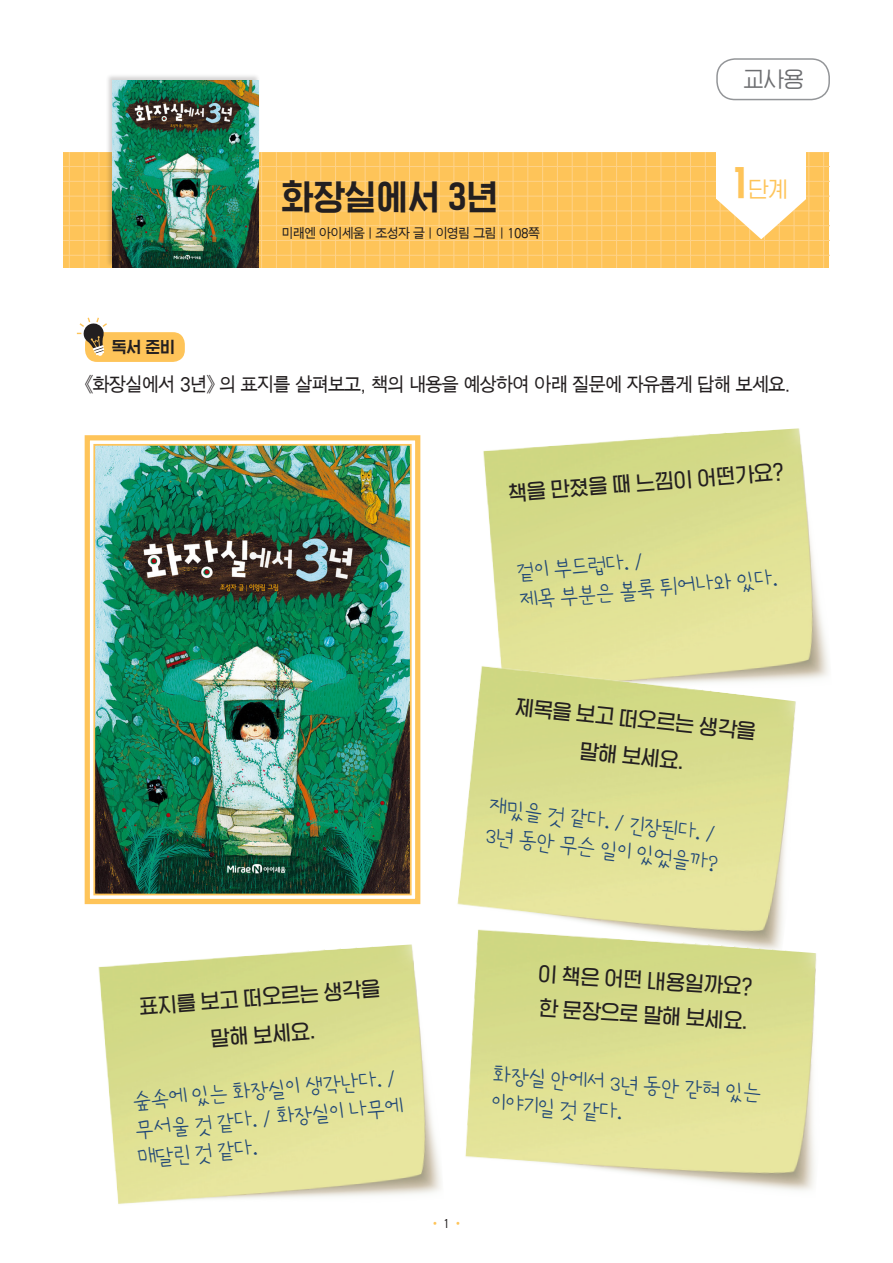
<style>
.page{position:relative;width:893px;height:1263px;background:#fff}
.page>*{position:absolute;margin:0;border:0;box-sizing:border-box;transform-origin:0 0}
.본문_파란상자{font:36px "HGG Gothicssi P80 g";color:#231f20}
.정답{font:24px "Miraen Kkakdugi Note";color:#214877}
.t1{font:22.35px "HGG Gothicssi P40 g";color:#fec459}
.t2{font:22.35px "HGG Gothicssi P40 g";color:#6c6d70}
.문제-소{font:21px "HGG Gothicssi P60 g";color:#231f20}
.본문_파란상자-2{font:19.5px "SMJ Gothic 10 Pro";letter-spacing:-.1em;color:#231f20;scale:.93 1}
.t3{font:16.5px "HGG Gothicssi P80 g";color:#231f20}
.본문_파란상자-3{font:13.5px "SMJ Gothic 10 Pro";letter-spacing:-.1em;color:#231f20;scale:.93 1}
.본문_파란상자-4{font:12px "SMJ Gothic 10 Pro";color:#fec459;scale:.93 1}
.s1{font-family:"HGG Gothicssi P80 g";font-size:40.95px}
.s2{color:#231f20}
</style>
<div class="page">
<div style="left:85px;top:332px;width:100px;height:30px;background:#fec459;border-radius:12px"></div>
<svg style="left:77px;top:318px;width:30px;height:38px"></svg>
<div style="left:64px;top:152px;width:765px;height:115px;background:#fec459"></div>
<hr style="left:276px;top:152px;width:1px;height:115px;background:#fed389">
<hr style="left:734px;top:152px;width:1px;height:115px;background:#fed389">
<hr style="left:616px;top:152px;width:1px;height:115px;background:#fed389">
<hr style="left:394px;top:152px;width:1px;height:115px;background:#fed389">
<hr style="left:99px;top:152px;width:1px;height:115px;background:#fed389">
<hr style="left:557px;top:152px;width:1px;height:115px;background:#fed389">
<hr style="left:335px;top:152px;width:1px;height:115px;background:#fed389">
<hr style="left:794px;top:152px;width:1px;height:115px;background:#fed389">
<hr style="left:675px;top:152px;width:1px;height:115px;background:#fed389">
<hr style="left:453px;top:152px;width:1px;height:115px;background:#fed389">
<hr style="left:69px;top:152px;width:1px;height:115px;background:#fed389">
<hr style="left:527px;top:152px;width:1px;height:115px;background:#fed389">
<hr style="left:306px;top:152px;width:1px;height:115px;background:#fed389">
<hr style="left:764px;top:152px;width:1px;height:115px;background:#fed389">
<hr style="left:646px;top:152px;width:1px;height:115px;background:#fed389">
<hr style="left:424px;top:152px;width:1px;height:115px;background:#fed389">
<hr style="left:587px;top:152px;width:1px;height:115px;background:#fed389">
<hr style="left:365px;top:152px;width:1px;height:115px;background:#fed389">
<hr style="left:823px;top:152px;width:1px;height:115px;background:#fed389">
<hr style="left:705px;top:152px;width:1px;height:115px;background:#fed389">
<hr style="left:483px;top:152px;width:1px;height:115px;background:#fed389">
<hr style="left:513px;top:152px;width:1px;height:115px;background:#fed389">
<hr style="left:291px;top:152px;width:1px;height:115px;background:#fed389">
<hr style="left:749px;top:152px;width:1px;height:115px;background:#fed389">
<hr style="left:631px;top:152px;width:1px;height:115px;background:#fed389">
<hr style="left:409px;top:152px;width:1px;height:115px;background:#fed389">
<hr style="left:572px;top:152px;width:1px;height:115px;background:#fed389">
<hr style="left:350px;top:152px;width:1px;height:115px;background:#fed389">
<hr style="left:808px;top:152px;width:1px;height:115px;background:#fed389">
<hr style="left:690px;top:152px;width:1px;height:115px;background:#fed389">
<hr style="left:468px;top:152px;width:1px;height:115px;background:#fed389">
<hr style="left:84px;top:152px;width:1px;height:115px;background:#fed389">
<hr style="left:542px;top:152px;width:1px;height:115px;background:#fed389">
<hr style="left:320px;top:152px;width:1px;height:115px;background:#fed389">
<hr style="left:779px;top:152px;width:1px;height:115px;background:#fed389">
<hr style="left:661px;top:152px;width:1px;height:115px;background:#fed389">
<hr style="left:439px;top:152px;width:1px;height:115px;background:#fed389">
<hr style="left:601px;top:152px;width:1px;height:115px;background:#fed389">
<hr style="left:380px;top:152px;width:1px;height:115px;background:#fed389">
<hr style="left:261px;top:152px;width:1px;height:115px;background:#fed389">
<hr style="left:720px;top:152px;width:1px;height:115px;background:#fed389">
<hr style="left:498px;top:152px;width:1px;height:115px;background:#fed389">
<hr style="left:64px;top:166px;width:765px;height:1px;background:#fed389">
<hr style="left:64px;top:225px;width:765px;height:1px;background:#fed389">
<hr style="left:64px;top:196px;width:765px;height:1px;background:#fed389">
<hr style="left:64px;top:255px;width:765px;height:1px;background:#fed389">
<hr style="left:64px;top:181px;width:765px;height:1px;background:#fed389">
<hr style="left:64px;top:240px;width:765px;height:1px;background:#fed389">
<hr style="left:64px;top:211px;width:765px;height:1px;background:#fed389">
<hr style="left:64px;top:152px;width:765px;height:1px;background:#fed389">
<div style="left:106px;top:73px;width:154px;height:195px;background:#231f20;opacity:.2"></div>
<img style="left:112px;top:80px;width:147px;height:187px">
<svg style="left:716px;top:199px;width:90px;height:40px"></svg>
<div style="left:716px;top:135px;width:90px;height:64px;background:#fff"></div>
<svg style="left:84px;top:435px;width:337px;height:470px"></svg>
<img style="left:93px;top:443px;width:319px;height:453px">
<img style="left:483px;top:428px;width:346px;height:251px">
<img style="left:457px;top:662px;width:355px;height:264px">
<img style="left:465px;top:926px;width:352px;height:265px">
<img style="left:98px;top:944px;width:343px;height:260px">
<div style="left:716px;top:58px;width:114px;height:42px;border:2px solid #939598;border-radius:18px"></div>
<p class="t3" style="left:112px;top:338px;width:65px">독서 준비</p>
<p class="본문_파란상자" style="left:281px;top:178px;width:219px">화장실에서 3년</p>
<p class="본문_파란상자-3" style="left:281px;top:226px;width:280px">미래엔 아이세움 | 조성자 글 | 이영림 그림 | 108쪽</p>
<p class="t2" style="left:743px;top:67px;width:62px">교사용</p>
<p class="t1" style="left:734px;top:177px;width:56px"><span class="s1">1</span>단계</p>
<p class="본문_파란상자-2" style="left:85px;top:374px;width:760px">《화장실에서 3년》 의 표지를 살펴보고, 책의 내용을 예상하여 아래 질문에 자유롭게 답해 보세요.</p>
<p class="문제-소" style="left:507px;top:481px;width:278px;rotate:-4deg">책을 만졌을 때 느낌이 어떤가요?</p>
<p class="정답" style="left:516px;top:561px;width:129px;rotate:-5deg">겉이 부드럽다. /</p>
<p class="정답" style="left:518px;top:589px;width:262px;rotate:-5deg">제목 부분은 볼록 튀어나와 있다.</p>
<p class="문제-소" style="left:516px;top:695px;width:243px;rotate:6deg">제목을 보고 떠오르는 생각을</p>
<p class="문제-소" style="left:581px;top:739px;width:106px;rotate:6deg">말해 보세요.</p>
<p class="정답" style="left:490px;top:795px;width:231px;rotate:7deg">재밌을 것 같다. / 긴장된다. /</p>
<p class="정답" style="left:486px;top:823px;width:237px;rotate:7deg">3년 동안 무슨 일이 있었을까?</p>
<p class="문제-소" style="left:138px;top:994px;width:243px;rotate:-4deg">표지를 보고 떠오르는 생각을</p>
<p class="문제-소" style="left:210px;top:1027px;width:106px;rotate:-4deg">말해 보세요.</p>
<p class="정답" style="left:132px;top:1090px;width:267px;rotate:-5deg">숲속에 있는 화장실이 생각난다. /</p>
<p class="정답" style="left:134px;top:1118px;width:271px;rotate:-5deg">무서울 것 같다. / 화장실이 나무에</p>
<p class="정답" style="left:137px;top:1146px;width:123px;rotate:-5deg">매달린 것 같다.</p>
<p class="본문_파란상자-4" style="left:429px;top:1217px;width:38px">• <span class="s2">1</span> •</p>
<p class="문제-소" style="left:539px;top:961px;width:216px;rotate:4deg">이 책은 어떤 내용일까요?</p>
<p class="문제-소" style="left:540px;top:996px;width:210px;rotate:4deg">한 문장으로 말해 보세요.</p>
<p class="정답" style="left:493px;top:1063px;width:271px;rotate:4deg">화장실 안에서 3년 동안 갇혀 있는</p>
<p class="정답" style="left:491px;top:1091px;width:134px;rotate:4deg">이야기일 것 같다.</p>
</div>
